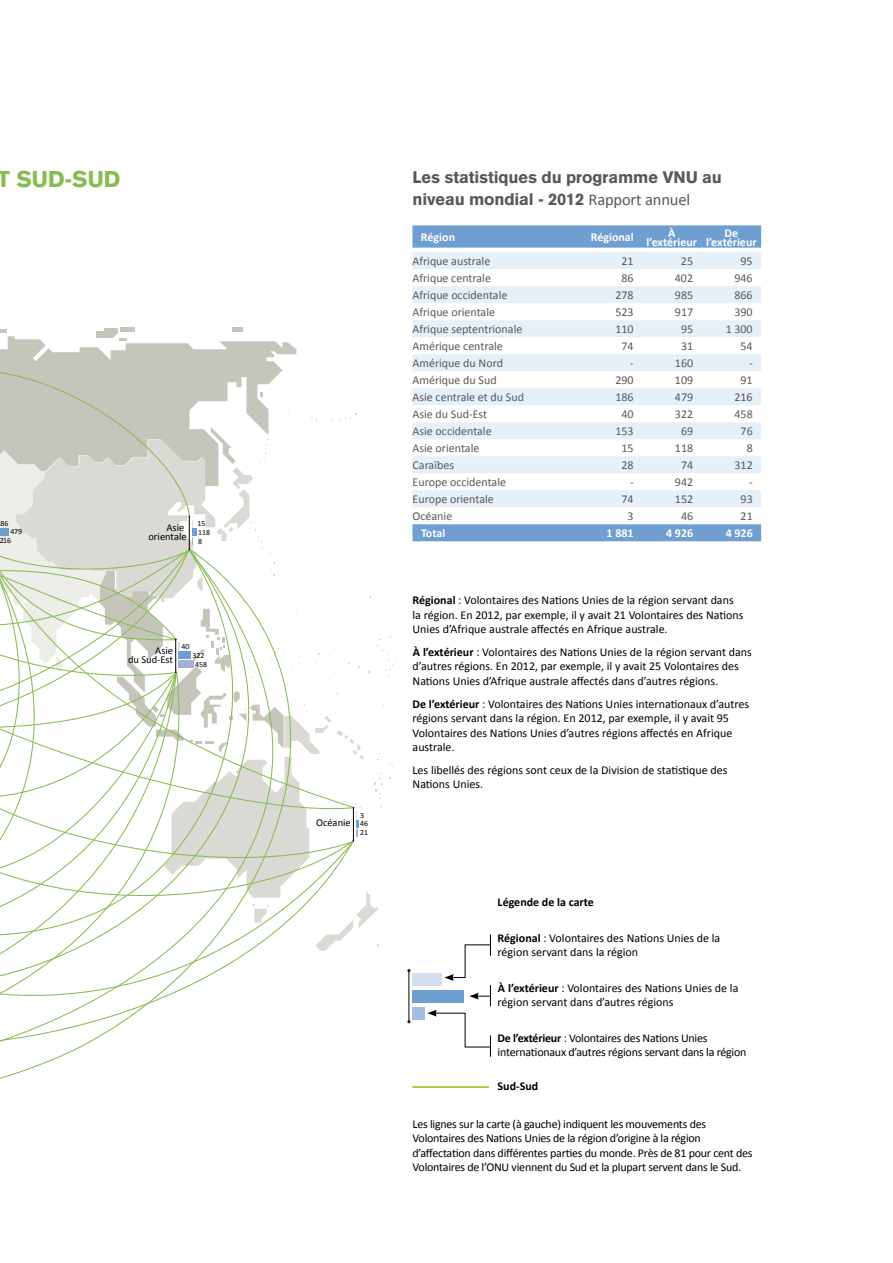
<style>
.page{position:relative;width:893px;height:1263px;background:#fff}
.page>*{position:absolute;margin:0;border:0;box-sizing:border-box;transform-origin:0 0}
.t1{font:900 22.5px "Akzidenz Grotesk";letter-spacing:-.01em;color:#87bc55}
.t2{font:900 16.5px/22.5px "Akzidenz Grotesk";letter-spacing:-.01em;color:#58585a}
.t3{font:12px/14.4px "Calibri";color:#000}
.t4{font:12px "Calibri";color:#58585a}
.t5{font:12px/14.4px "Calibri";letter-spacing:-.02em;color:#000}
.t6{font:700 12px/9px "Calibri";color:#fff;text-align:center}
.t7{font:700 12px "Calibri";color:#000}
.t8{font:10.5px/9.1px "Calibri";color:#000;text-align:right}
.t9{font:7.8px/8.9px "Calibri";color:#000}
.s1{font-family:"Calibri";font-weight:400}
.s2{font-weight:700}
</style>
<div class="page">
<svg style="left:412px;top:225px;width:349px;height:316px;fill:#6f9ed0"></svg>
<svg style="left:412px;top:252px;width:349px;height:255px;fill:#e6f0f9"></svg>
<svg style="left:427px;top:934px;width:64px;height:123px"></svg>
<div style="left:412px;top:973px;width:30px;height:12px;background:#d4deef"></div>
<div style="left:412px;top:990px;width:51px;height:12px;background:#6f9ed0"></div>
<div style="left:412px;top:1007px;width:13px;height:12px;background:#a4bee0"></div>
<hr style="left:412px;top:1086px;width:77px;height:2px;background:#97bf0d">
<div style="left:232px;top:327px;width:11px;height:5px;background:#c6c5bb"></div>
<svg style="left:191px;top:341px;width:105px;height:86px;fill:#c6c5bb"></svg>
<svg style="left:0;top:327px;width:191px;height:100px"></svg>
<svg style="left:0;top:951px;width:250px;height:128px"></svg>
<svg style="left:0;top:427px;width:397px;height:524px"></svg>
<h1 class="t1" style="left:-2px;top:166px;width:124px">T SUD-SUD</h1>
<p class="t9" style="left:0;top:518px;width:9px">86</p>
<p class="t9" style="left:-1px;top:527px;width:25px;text-indent:11px">479<br>216</p>
<p class="t8" style="left:148px;top:522px;width:40px">Asie orientale</p>
<p class="t9" style="left:198px;top:519px;width:14px">15<br>118<br>8</p>
<p class="t8" style="left:128px;top:645px;width:47px">Asie<br>du Sud-Est</p>
<p class="t9" style="left:181px;top:642px;width:9px">40</p>
<p class="t9" style="left:192px;top:650px;width:16px;text-align:center">322<br>458</p>
<p class="t8" style="left:316px;top:818px;width:36px">Océanie</p>
<p class="t9" style="left:360px;top:810px;width:9px">3<br>46<br>21</p>
<h2 class="t2" style="left:412px;top:166px;width:311px">Les statistiques du programme VNU au niveau mondial - 2012 <span class="s1">Rapport annuel</span></h2>
<p class="t6" style="left:421px;top:232px;width:36px">Région</p>
<p class="t6" style="left:591px;top:232px;width:45px">Régional</p>
<p class="t6" style="left:646px;top:227px;width:52px">à l’extérieur</p>
<p class="t6" style="left:706px;top:227px;width:52px">De l’extérieur</p>
<p class="t4" style="left:412px;top:254px;width:79px">Afrique australe</p>
<p class="t4" style="left:621px;top:254px;width:14px">21</p>
<p class="t4" style="left:681px;top:254px;width:14px">25</p>
<p class="t4" style="left:740px;top:254px;width:14px">95</p>
<p class="t4" style="left:412px;top:271px;width:80px">Afrique centrale</p>
<p class="t4" style="left:621px;top:271px;width:14px">86</p>
<p class="t4" style="left:675px;top:271px;width:20px">402</p>
<p class="t4" style="left:734px;top:271px;width:20px">946</p>
<p class="t4" style="left:412px;top:288px;width:96px">Afrique occidentale</p>
<p class="t4" style="left:615px;top:288px;width:20px">278</p>
<p class="t4" style="left:675px;top:288px;width:20px">985</p>
<p class="t4" style="left:734px;top:288px;width:20px">866</p>
<p class="t4" style="left:412px;top:305px;width:84px">Afrique orientale</p>
<p class="t4" style="left:615px;top:305px;width:20px">523</p>
<p class="t4" style="left:675px;top:305px;width:20px">917</p>
<p class="t4" style="left:734px;top:305px;width:20px">390</p>
<p class="t4" style="left:412px;top:322px;width:111px">Afrique septentrionale</p>
<p class="t4" style="left:615px;top:322px;width:20px">110</p>
<p class="t4" style="left:681px;top:322px;width:14px">95</p>
<p class="t4" style="left:726px;top:322px;width:29px">1 300</p>
<p class="t4" style="left:412px;top:339px;width:92px">Amérique centrale</p>
<p class="t4" style="left:621px;top:339px;width:14px">74</p>
<p class="t4" style="left:681px;top:339px;width:14px">31</p>
<p class="t4" style="left:740px;top:339px;width:14px">54</p>
<p class="t4" style="left:412px;top:356px;width:92px">Amérique du Nord</p>
<p class="t4" style="left:630px;top:356px;width:5px">-</p>
<p class="t4" style="left:675px;top:356px;width:20px">160</p>
<p class="t4" style="left:749px;top:356px;width:5px">-</p>
<p class="t4" style="left:412px;top:373px;width:86px">Amérique du Sud</p>
<p class="t4" style="left:615px;top:373px;width:20px">290</p>
<p class="t4" style="left:675px;top:373px;width:20px">109</p>
<p class="t4" style="left:740px;top:373px;width:14px">91</p>
<p class="t4" style="left:412px;top:390px;width:113px">Asie centrale et du Sud</p>
<p class="t4" style="left:615px;top:390px;width:20px">186</p>
<p class="t4" style="left:675px;top:390px;width:20px">479</p>
<p class="t4" style="left:734px;top:390px;width:20px">216</p>
<p class="t4" style="left:413px;top:407px;width:76px">Asie du Sud-Est</p>
<p class="t4" style="left:621px;top:407px;width:14px">40</p>
<p class="t4" style="left:675px;top:407px;width:20px">322</p>
<p class="t4" style="left:734px;top:407px;width:20px">458</p>
<p class="t4" style="left:413px;top:424px;width:81px">Asie occidentale</p>
<p class="t4" style="left:615px;top:424px;width:20px">153</p>
<p class="t4" style="left:681px;top:424px;width:14px">69</p>
<p class="t4" style="left:741px;top:424px;width:14px">76</p>
<p class="t4" style="left:413px;top:441px;width:68px">Asie orientale</p>
<p class="t4" style="left:621px;top:441px;width:14px">15</p>
<p class="t4" style="left:675px;top:441px;width:20px">118</p>
<p class="t4" style="left:747px;top:441px;width:8px">8</p>
<p class="t4" style="left:413px;top:458px;width:43px">Caraïbes</p>
<p class="t4" style="left:621px;top:458px;width:14px">28</p>
<p class="t4" style="left:681px;top:458px;width:14px">74</p>
<p class="t4" style="left:734px;top:458px;width:20px">312</p>
<p class="t4" style="left:413px;top:475px;width:95px">Europe occidentale</p>
<p class="t4" style="left:630px;top:475px;width:5px">-</p>
<p class="t4" style="left:675px;top:475px;width:20px">942</p>
<p class="t4" style="left:749px;top:475px;width:5px">-</p>
<p class="t4" style="left:413px;top:492px;width:83px">Europe orientale</p>
<p class="t4" style="left:621px;top:492px;width:14px">74</p>
<p class="t4" style="left:675px;top:492px;width:20px">152</p>
<p class="t4" style="left:741px;top:492px;width:14px">93</p>
<p class="t4" style="left:413px;top:509px;width:41px">Océanie</p>
<p class="t4" style="left:628px;top:509px;width:8px">3</p>
<p class="t4" style="left:681px;top:509px;width:14px">46</p>
<p class="t4" style="left:741px;top:509px;width:14px">21</p>
<p class="t6" style="left:421px;top:528px;width:26px">Total</p>
<p class="t6" style="left:607px;top:528px;width:29px">1 881</p>
<p class="t6" style="left:666px;top:528px;width:29px">4 926</p>
<p class="t6" style="left:726px;top:528px;width:29px">4 926</p>
<p class="t3" style="left:413px;top:592px;width:332px"><span class="s2">Régional</span> : Volontaires des Nations Unies de la région servant dans la région. En 2012, par exemple, il y avait 21 Volontaires des Nations<br>Unies d’Afrique australe affectés en Afrique australe.</p>
<p class="t3" style="left:413px;top:644px;width:341px"><span class="s2">à l’extérieur</span> : Volontaires des Nations Unies de la région servant dans d’autres régions. En 2012, par exemple, il y avait 25 Volontaires des<br>Nations Unies d’Afrique australe affectés dans d’autres régions.</p>
<p class="t3" style="left:413px;top:696px;width:338px"><span class="s2">De l’extérieur</span> : Volontaires des Nations Unies internationaux d’autres régions servant dans la région. En 2012, par exemple, il y avait 95<br>Volontaires des Nations Unies d’autres régions affectés en Afrique australe.</p>
<p class="t3" style="left:413px;top:762px;width:316px">Les libellés des régions sont ceux de la Division de statistique des<br>Nations Unies.</p>
<p class="t7" style="left:498px;top:895px;width:98px">Légende de la carte</p>
<p class="t3" style="left:498px;top:930px;width:224px"><span class="s2">Régional</span> : Volontaires des Nations Unies de la région servant dans la région</p>
<p class="t3" style="left:498px;top:980px;width:242px"><span class="s2">à l’extérieur</span> : Volontaires des Nations Unies de la région servant dans d’autres régions</p>
<p class="t5" style="left:498px;top:1030px;width:250px"><span class="s2">De l’extérieur</span> : Volontaires des Nations Unies internationaux d’autres régions servant dans la région</p>
<p class="t7" style="left:498px;top:1079px;width:42px">Sud-Sud</p>
<p class="t5" style="left:413px;top:1116px;width:342px">Les lignes sur la carte (à gauche) indiquent les mouvements des Volontaires des Nations Unies de la région d’origine à la région d’affectation dans différentes parties du monde. Près de 81 pour cent des Volontaires de l’ONU viennent du Sud et la plupart servent dans le Sud.</p>
</div>
